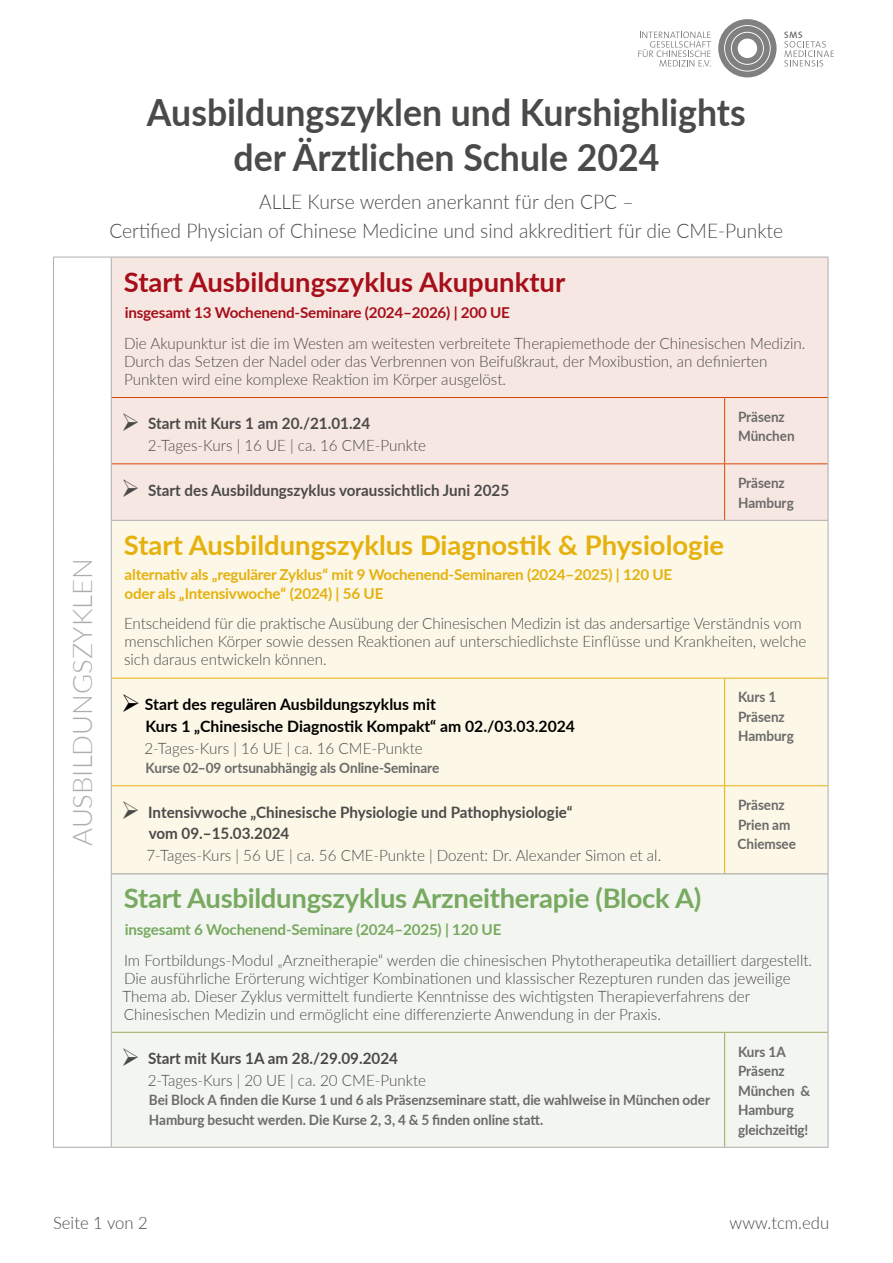
<style>
.page{position:relative;width:893px;height:1263px;background:#fff}
.page>*{position:absolute;margin:0;border:0;box-sizing:border-box;transform-origin:0 0}
.t1{font:700 37.5px/45px "Lato";color:#4a4a49;text-align:center;scale:.95 1}
.t2{font:700 27px "Lato";color:#e5b10d}
.t3{font:700 27px "Lato";letter-spacing:-.01em;color:#77a960}
.t4{font:700 27px "Lato";color:#a60e1a}
.t5{font:300 27px "Lato";color:#adadad}
.t6{font:300 20.25px/28.8px "Lato";color:#4a4a49;text-align:center;scale:.95 1}
.t7{font:300 17.25px "Lato";color:#4a4a49}
.t8{font:300 15.75px/18px "Lato";color:#4a4a49}
.t9{font:700 15.75px/21.8px "Lato";color:#4a4a49}
.t10{font:700 15.75px/21.8px "Lato";color:#000}
.t11{font:700 15px/18.1px "Lato";letter-spacing:-.015em;color:#e5b10d}
.t12{font:700 15px "Lato";letter-spacing:-.015em;color:#a60e1a}
.t13{font:700 15px "Lato";letter-spacing:-.015em;color:#77a960}
.t14{font:700 14.25px/19.5px "Lato";letter-spacing:-.005em;color:#6a6a69;scale:.95 1}
.s1{font-weight:700}
</style>
<div class="page">
<div style="left:718px;top:19px;width:59px;height:58px;border:6px solid #000;border-radius:50%"></div>
<div style="left:725px;top:26px;width:45px;height:45px;border:6px solid #000;border-radius:50%"></div>
<div style="left:732px;top:33px;width:31px;height:31px;border:6px solid #000;border-radius:50%"></div>
<svg style="left:784px;top:32px;width:50px;height:35px"></svg>
<svg style="left:638px;top:32px;width:73px;height:35px"></svg>
<div style="left:112px;top:258px;width:716px;height:262px;background:#f7e7e2"></div>
<div style="left:112px;top:521px;width:716px;height:352px;background:#fcf7e7"></div>
<div style="left:112px;top:874px;width:716px;height:273px;background:#f3f6f0"></div>
<hr style="left:112px;top:463px;width:613px;height:1px;background:#d64603">
<hr style="left:725px;top:463px;width:103px;height:1px;background:#d64603">
<hr style="left:112px;top:785px;width:613px;height:1px;background:#e5b10d">
<hr style="left:725px;top:785px;width:103px;height:1px;background:#e5b10d">
<hr style="left:53px;top:257px;width:58px;height:1px;background:#adadad">
<hr style="left:53px;top:257px;width:1px;height:140px;background:#adadad">
<hr style="left:53px;top:397px;width:1px;height:67px;background:#adadad">
<hr style="left:53px;top:464px;width:1px;height:56px;background:#adadad">
<hr style="left:53px;top:520px;width:1px;height:158px;background:#adadad">
<hr style="left:53px;top:678px;width:1px;height:108px;background:#adadad">
<hr style="left:53px;top:786px;width:1px;height:88px;background:#adadad">
<hr style="left:53px;top:874px;width:1px;height:158px;background:#adadad">
<hr style="left:53px;top:1032px;width:1px;height:115px;background:#adadad">
<hr style="left:111px;top:257px;width:614px;height:1px;background:#adadad">
<hr style="left:725px;top:257px;width:103px;height:1px;background:#adadad">
<hr style="left:828px;top:257px;width:1px;height:140px;background:#adadad">
<hr style="left:828px;top:397px;width:1px;height:67px;background:#adadad">
<hr style="left:828px;top:464px;width:1px;height:56px;background:#adadad">
<hr style="left:828px;top:678px;width:1px;height:108px;background:#adadad">
<hr style="left:828px;top:786px;width:1px;height:88px;background:#adadad">
<hr style="left:828px;top:874px;width:1px;height:158px;background:#adadad">
<hr style="left:828px;top:1032px;width:1px;height:115px;background:#adadad">
<hr style="left:53px;top:1147px;width:58px;height:1px;background:#adadad">
<hr style="left:111px;top:1147px;width:614px;height:1px;background:#adadad">
<hr style="left:725px;top:1147px;width:103px;height:1px;background:#adadad">
<hr style="left:111px;top:257px;width:1px;height:140px;background:#adadad">
<hr style="left:111px;top:397px;width:1px;height:67px;background:#adadad">
<hr style="left:111px;top:464px;width:1px;height:56px;background:#adadad">
<hr style="left:111px;top:521px;width:1px;height:157px;background:#adadad">
<hr style="left:111px;top:678px;width:1px;height:108px;background:#adadad">
<hr style="left:111px;top:786px;width:1px;height:88px;background:#adadad">
<hr style="left:111px;top:874px;width:1px;height:158px;background:#adadad">
<hr style="left:111px;top:1032px;width:1px;height:115px;background:#adadad">
<hr style="left:724px;top:678px;width:1px;height:107px;background:#e5b10d">
<hr style="left:724px;top:786px;width:1px;height:87px;background:#e5b10d">
<hr style="left:724px;top:398px;width:1px;height:65px;background:#d64603">
<hr style="left:724px;top:464px;width:1px;height:56px;background:#d64603">
<hr style="left:724px;top:1033px;width:1px;height:114px;background:#9ea75d">
<hr style="left:828px;top:521px;width:1px;height:157px;background:#adadad">
<hr style="left:111px;top:520px;width:614px;height:1px;background:#adadad">
<hr style="left:725px;top:520px;width:103px;height:1px;background:#adadad">
<hr style="left:112px;top:873px;width:613px;height:1px;background:#9d9d9c">
<hr style="left:725px;top:873px;width:103px;height:1px;background:#9d9d9c">
<hr style="left:112px;top:397px;width:613px;height:1px;background:#d64603">
<hr style="left:725px;top:397px;width:103px;height:1px;background:#d64603">
<hr style="left:112px;top:678px;width:613px;height:1px;background:#e5b10d">
<hr style="left:725px;top:678px;width:103px;height:1px;background:#e5b10d">
<hr style="left:112px;top:1032px;width:613px;height:1px;background:#9ea75d">
<hr style="left:725px;top:1032px;width:103px;height:1px;background:#9ea75d">
<h2 class="t5" style="left:64px;top:846px;width:289px;rotate:-90deg">AUSBILDUNGSZYKLEN</h2>
<h1 class="t1" style="left:147px;top:88px;width:632px">Ausbildungszyklen und Kurshighlights der Ärztlichen Schule 2024</h1>
<p class="t6" style="left:109px;top:187px;width:711px">ALLE Kurse werden anerkannt für den CPC –<br>Certified Physician of Chinese Medicine und sind akkreditiert für die CME-Punkte</p>
<h2 class="t4" style="left:124px;top:262px;width:443px">Start Ausbildungszyklus Akupunktur</h2>
<p class="t12" style="left:125px;top:301px;width:387px">insgesamt 13 Wochenend-Seminare (2024–2026) | 200 UE</p>
<p class="t8" style="left:124px;top:333px;width:683px">Die Akupunktur ist die im Westen am weitesten verbreitete Therapiemethode der Chinesischen Medizin.<br>Durch das Setzen der Nadel oder das Verbrennen von Beifußkraut, der Moxibustion, an definierten<br>Punkten wird eine komplexe Reaktion im Körper ausgelöst.</p>
<p class="t8" style="left:148px;top:412px;width:280px;line-height:21.8px;text-indent:-27px">➢ <span class="s1">Start mit Kurs 1 am 20./21.01.24<br></span>2-Tages-Kurs | 16 UE | ca. 16 CME-Punkte</p>
<p class="t14" style="left:738px;top:406px;width:61px">Präsenz<br>München</p>
<p class="t9" style="left:121px;top:478px;width:390px">➢ Start des Ausbildungszyklus voraussichtlich Juni 2025</p>
<p class="t14" style="left:738px;top:472px;width:60px">Präsenz<br>Hamburg</p>
<h2 class="t2" style="left:124px;top:525px;width:602px">Start Ausbildungszyklus Diagnostik &amp; Physiologie</h2>
<p class="t11" style="left:124px;top:565px;width:549px">alternativ als „regulärer Zyklus“ mit 9 Wochenend-Seminaren (2024–2025) | 120 UE oder als „Intensivwoche“ (2024) | 56 UE</p>
<p class="t8" style="left:124px;top:614px;width:684px">Entscheidend für die praktische Ausübung der Chinesischen Medizin ist das andersartige Verständnis vom menschlichen Körper sowie dessen Reaktionen auf unterschiedlichste Einflüsse und Krankheiten, welche sich daraus entwickeln können.</p>
<p class="t10" style="left:145px;top:693px;width:431px;text-indent:-24px">➢ Start des regulären Ausbildungszyklus mit<br>Kurs 1 „Chinesische Diagnostik Kompakt“ am 02./03.03.2024</p>
<p class="t8" style="left:144px;top:738px;width:280px">2-Tages-Kurs | 16 UE | ca. 16 CME-Punkte</p>
<p class="t14" style="left:146px;top:757px;width:311px">Kurse 02–09 ortsunabhängig als Online-Seminare</p>
<p class="t14" style="left:738px;top:687px;width:60px">Kurs 1<br>Präsenz<br>Hamburg</p>
<p class="t9" style="left:149px;top:800px;width:425px;text-indent:-28px">➢ Intensivwoche „Chinesische Physiologie und Pathophysiologie“ vom 09.–15.03.2024</p>
<p class="t8" style="left:146px;top:846px;width:516px">7-Tages-Kurs | 56 UE | ca. 56 CME-Punkte | Dozent: Dr. Alexander Simon et al.</p>
<p class="t14" style="left:738px;top:794px;width:63px">Präsenz<br>Prien am<br>Chiemsee</p>
<h2 class="t3" style="left:124px;top:879px;width:579px">Start Ausbildungszyklus Arzneitherapie (Block A)</h2>
<p class="t13" style="left:125px;top:918px;width:378px">insgesamt 6 Wochenend-Seminare (2024–2025) | 120 UE</p>
<p class="t8" style="left:123px;top:950px;width:691px">Im Fortbildungs-Modul „Arzneitherapie“ werden die chinesischen Phytotherapeutika detailliert dargestellt.<br>Die ausführliche Erörterung wichtiger Kombinationen und klassischer Rezepturen runden das jeweilige Thema ab. Dieser Zyklus vermittelt fundierte Kenntnisse des wichtigsten Therapieverfahrens der Chinesischen Medizin und ermöglicht eine differenzierte Anwendung in der Praxis.</p>
<p class="t8" style="left:148px;top:1047px;width:280px;line-height:21.8px;text-indent:-27px">➢ <span class="s1">Start mit Kurs 1A am 28./29.09.2024<br></span>2-Tages-Kurs | 20 UE | ca. 20 CME-Punkte</p>
<p class="t14" style="left:149px;top:1090px;width:592px">Bei Block A finden die Kurse 1 und 6 als Präsenzseminare statt, die wahlweise in München oder<br>Hamburg besucht werden. Die Kurse 2, 3, 4 &amp; 5 finden online statt.</p>
<p class="t14" style="left:738px;top:1041px;width:78px">Kurs 1A<br>Präsenz<br>München &amp;<br>Hamburg gleichzeitig!</p>
<p class="t7" style="left:53px;top:1211px;width:96px">Seite 1 von 2</p>
<p class="t7" style="left:730px;top:1211px;width:101px">www.tcm.edu</p>
</div>
